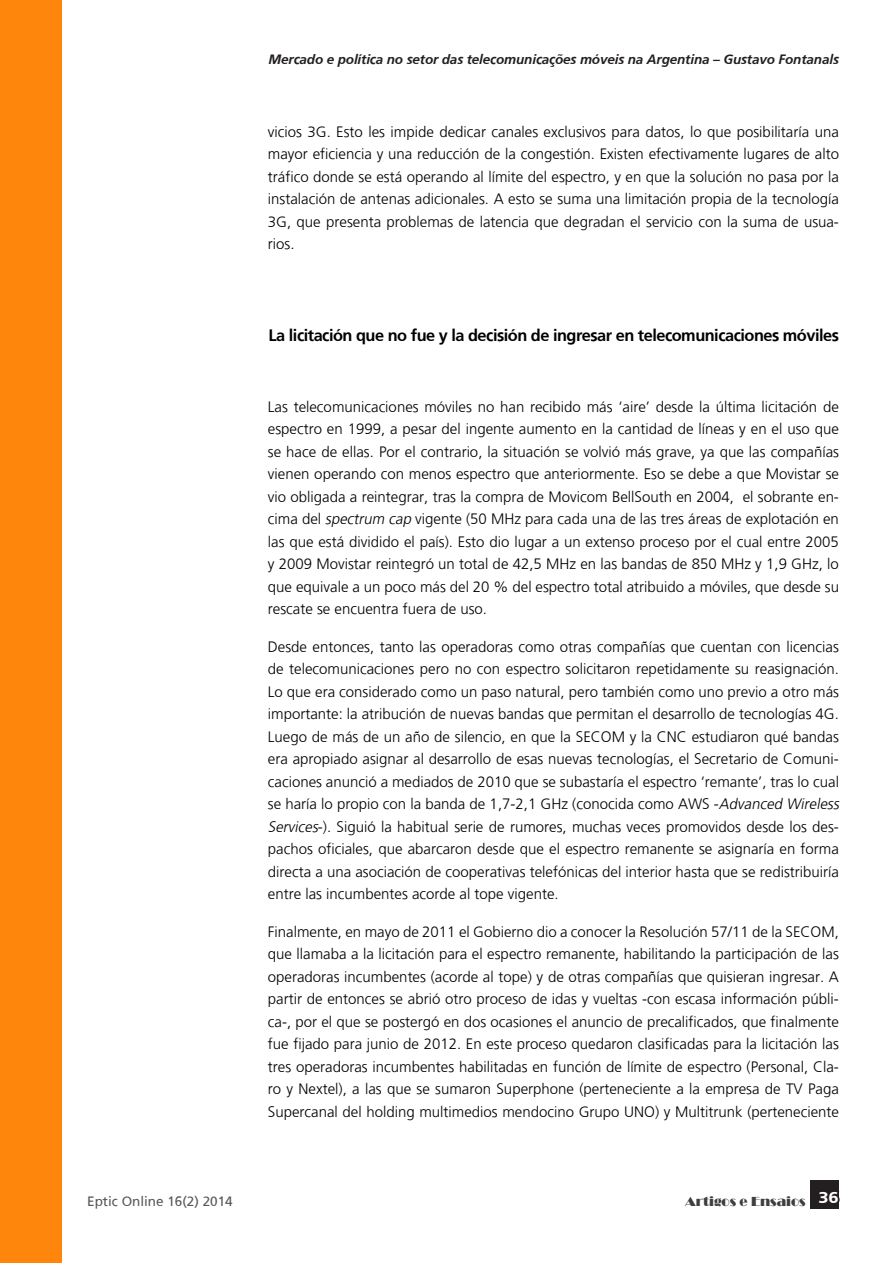
<style>
.page{position:relative;width:893px;height:1263px;background:#fff}
.page>*{position:absolute;margin:0;border:0;box-sizing:border-box;transform-origin:0 0}
.rev_subtitulos{font:700 16.5px "Frutiger";letter-spacing:-.03em;color:#000}
.rev_artigo{font:300 15px/22.5px "Frutiger";color:#000;text-align:justify}
.t1{font:italic 700 13.5px "Frutiger";letter-spacing:-.01em;color:#231f20}
.t2{font:13.5px "Frutiger";color:#57585a}
.t3{font:13.5px "Broadway";color:#3e3e3f}
.s1{font-style:italic}
</style>
<div class="page">
<div style="left:811px;top:1180px;width:28px;height:29px;background:#231f20"></div>
<div style="left:0;top:0;width:62px;height:1263px;background:#ff860d"></div>
<p class="t1" style="left:269px;top:52px;width:572px">Mercado e política no setor das telecomunicações móveis na Argentina – Gustavo Fontanals</p>
<p class="rev_artigo" style="left:268px;top:120px;width:573px">vicios 3G. Esto les impide dedicar canales exclusivos para datos, lo que posibilitaría una mayor eficiencia y una reducción de la congestión. Existen efectivamente lugares de alto tráfico donde se está operando al límite del espectro, y en que la solución no pasa por la instalación de antenas adicionales. A esto se suma una limitación propia de la tecnología 3G, que presenta problemas de latencia que degradan el servicio con la suma de usua&shy;rios.</p>
<p class="rev_subtitulos" style="left:269px;top:325px;width:572px">La licitación que no fue y la decisión de ingresar en telecomunicaciones móviles</p>
<p class="rev_artigo" style="left:268px;top:395px;width:573px">Las telecomunicaciones móviles no han recibido más ‘aire’ desde la última licitación de espectro en 1999, a pesar del ingente aumento en la cantidad de líneas y en el uso que se hace de ellas. Por el contrario, la situación se volvió más grave, ya que las compañías vienen operando con menos espectro que anteriormente. Eso se debe a que Movistar se vio obligada a reintegrar, tras la compra de Movicom BellSouth en 2004, el sobrante en&shy;cima del <span class="s1">spectrum cap</span> vigente (50 MHz para cada una de las tres áreas de explotación en las que está dividido el país). Esto dio lugar a un extenso proceso por el cual entre 2005 y 2009 Movistar reintegró un total de 42,5 MHz en las bandas de 850 MHz y 1,9 GHz, lo que equivale a un poco más del 20 % del espectro total atribuido a móviles, que desde su rescate se encuentra fuera de uso.</p>
<p class="rev_artigo" style="left:268px;top:635px;width:576px;text-align:left">Desde entonces, tanto las operadoras como otras compañías que cuentan con licencias de telecomunicaciones pero no con espectro solicitaron repetidamente su reasignación.<br>Lo que era considerado como un paso natural, pero también como uno previo a otro más importante: la atribución de nuevas bandas que permitan el desarrollo de tecnologías 4G.<br>Luego de más de un año de silencio, en que la SECOM y la CNC estudiaron qué bandas era apropiado asignar al desarrollo de esas nuevas tecnologías, el Secretario de Comuni&shy;caciones anunció a mediados de 2010 que se subastaría el espectro ‘remante’, tras lo cual se haría lo propio con la banda de 1,7-2,1 GHz (conocida como AWS -<span class="s1">Advanced Wireless Services</span>-). Siguió la habitual serie de rumores, muchas veces promovidos desde los des&shy;pachos oficiales, que abarcaron desde que el espectro remanente se asignaría en forma directa a una asociación de cooperativas telefónicas del interior hasta que se redistribuiría entre las incumbentes acorde al tope vigente.</p>
<p class="rev_artigo" style="left:268px;top:920px;width:573px">Finalmente, en mayo de 2011 el Gobierno dio a conocer la Resolución 57/11 de la SECOM, que llamaba a la licitación para el espectro remanente, habilitando la participación de las operadoras incumbentes (acorde al tope) y de otras compañías que quisieran ingresar. A partir de entonces se abrió otro proceso de idas y vueltas -con escasa información públi&shy;ca-, por el que se postergó en dos ocasiones el anuncio de precalificados, que finalmente fue fijado para junio de 2012. En este proceso quedaron clasificadas para la licitación las tres operadoras incumbentes habilitadas en función de límite de espectro (Personal, Cla&shy;ro y Nextel), a las que se sumaron Superphone (perteneciente a la empresa de TV Paga Supercanal del holding multimedios mendocino Grupo UNO) y Multitrunk (perteneciente</p>
<p class="t2" style="left:87px;top:1193px;width:147px">Eptic Online 16(2) 2014</p>
<p class="t3" style="left:685px;top:1194px;width:155px">Artigos e Ensaios <sup>36</sup></p>
</div>
